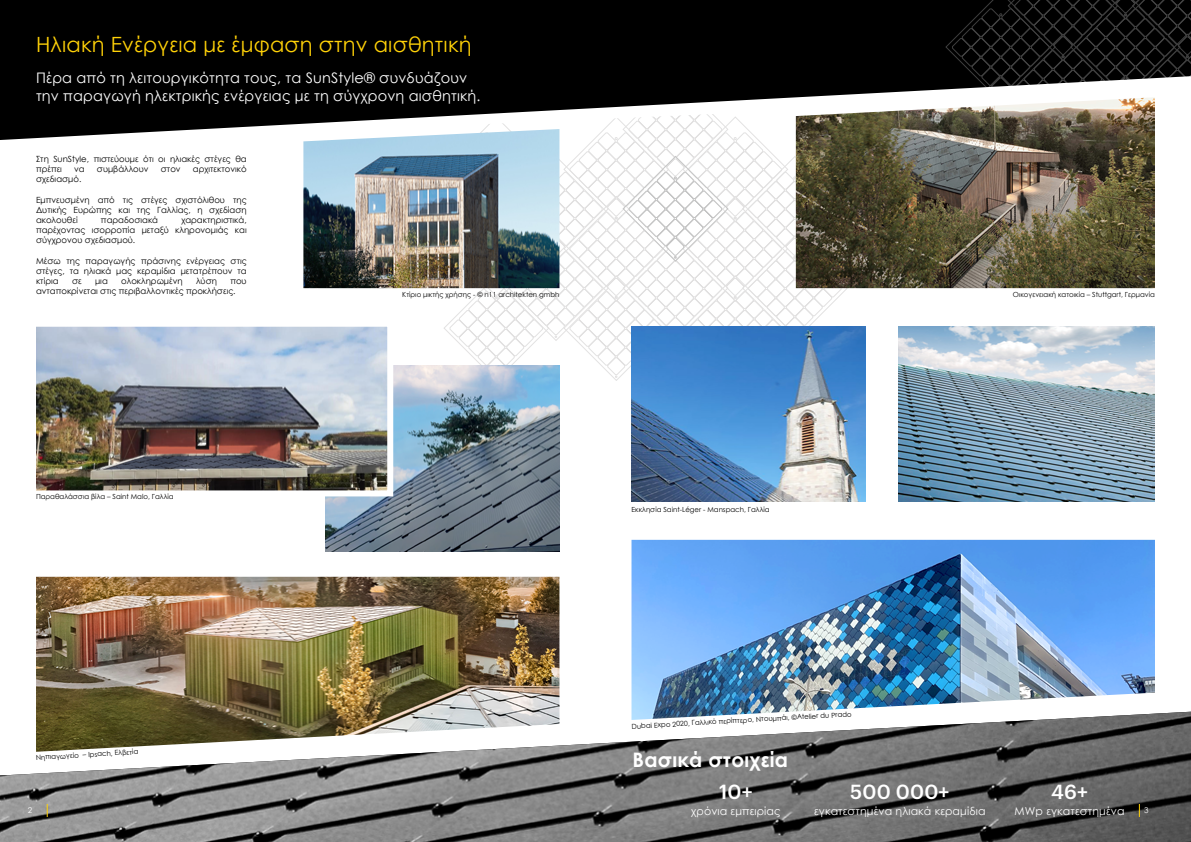
<style>
.page{position:relative;width:1191px;height:842px;background:#fff}
.page>*{position:absolute;margin:0;border:0;box-sizing:border-box;transform-origin:0 0}
.t1{font:21px "Century Gothic";letter-spacing:.01em;color:#ffd208}
.t2{font:700 20px "Century Gothic";letter-spacing:.01em;color:#fff}
.t3{font:500 20px "Graphik";letter-spacing:.01em;color:#fff}
.t4{font:14.5px/17.4px "Century Gothic";letter-spacing:.01em;color:#fff}
.t5{font:11px "Century Gothic";letter-spacing:.01em;color:#fff}
.t6{font:8.5px/10.2px "Century Gothic";color:#000;text-align:justify}
.t7{font:8px "Century Gothic";color:#fff}
.t8{font:7px "Century Gothic";color:#000}
</style>
<div class="page">
<div style="left:0;top:0;width:945px;height:140px;background:#000"></div>
<img style="left:0;top:711px;width:1191px;height:131px">
<svg style="left:945px;top:0;width:246px;height:90px;background:#1c1c1c"></svg>
<svg style="left:444px;top:106px;width:403px;height:275px"></svg>
<img style="left:325px;top:365px;width:234px;height:186px">
<img style="left:303px;top:129px;width:256px;height:159px">
<img style="left:36px;top:326px;width:360px;height:173px">
<img style="left:36px;top:577px;width:523px;height:175px">
<img style="left:796px;top:97px;width:359px;height:191px">
<img style="left:899px;top:326px;width:256px;height:176px">
<img style="left:631px;top:326px;width:234px;height:176px">
<img style="left:631px;top:540px;width:524px;height:180px">
<svg style="left:47px;top:804px;width:1px;height:13px"></svg>
<svg style="left:1138px;top:804px;width:1px;height:13px"></svg>
<h1 class="t1" style="left:36px;top:29px;width:437px">Ηλιακή Ενέργεια με έμφαση στην αισθητική</h1>
<h3 class="t4" style="left:36px;top:69px;width:446px">Πέρα από τη λειτουργικότητα τους, τα SunStyle® συνδυάζουν την παραγωγή ηλεκτρικής ενέργειας με τη σύγχρονη αισθητική.</h3>
<p class="t6" style="left:36px;top:153px;width:212px">Στη SunStyle, πιστεύουμε ότι οι ηλιακές στέγες θα πρέπει</p>
<p class="t6" style="left:74px;top:164px;width:12px">να</p>
<p class="t6" style="left:97px;top:164px;width:53px">συμβάλλουν</p>
<p class="t6" style="left:161px;top:164px;width:21px">στον</p>
<p class="t6" style="left:193px;top:164px;width:55px">αρχιτεκτονικό</p>
<p class="t6" style="left:36px;top:174px;width:47px">σχεδιασμό.</p>
<p class="t6" style="left:36px;top:194px;width:212px">Εμπνευσμένη από τις στέγες σχιστόλιθου της Δυτικής Ευρώπης και της Γαλλίας, η σχεδίαση ακολουθεί</p>
<p class="t6" style="left:36px;top:215px;width:212px;text-indent:145px">χαρακτηριστικά, παρέχοντας ισορροπία μεταξύ κληρονομιάς και σύγχρονου σχεδιασμού.</p>
<p class="t6" style="left:36px;top:255px;width:212px">Μέσω της παραγωγής πράσινης ενέργειας στις στέγες, τα ηλιακά μας κεραμίδια μετατρέπουν τα κτίρια</p>
<p class="t6" style="left:101px;top:215px;width:59px">παραδοσιακά</p>
<p class="t6" style="left:72px;top:276px;width:11px">σε</p>
<p class="t6" style="left:95px;top:276px;width:14px">μια</p>
<p class="t6" style="left:121px;top:276px;width:63px">ολοκληρωμένη</p>
<p class="t6" style="left:196px;top:276px;width:22px">λύση</p>
<p class="t6" style="left:36px;top:276px;width:212px;text-indent:194px">που ανταποκρίνεται στις περιβαλλοντικές προκλήσεις.</p>
<p class="t8" style="left:36px;top:492px;width:139px">Παραθαλάσσια βίλα – Saint Malo, Γαλλία</p>
<p class="t8" style="left:402px;top:290px;width:159px">Κτίριο μικτής χρήσης - © n11 architekten gmbh</p>
<p class="t8" style="left:1013px;top:290px;width:144px">Οικογενειακή κατοικία – Stuttgart, Γερμανία</p>
<p class="t8" style="left:631px;top:505px;width:140px">Εκκλησία Saint-Léger - Manspach, Γαλλία</p>
<p class="t8" style="left:631px;top:721px;width:222px;rotate:-3deg">Dubai Expo 2020, Γαλλικό περίπτερο, Ντουμπάι, ©Atelier du Prado</p>
<p class="t8" style="left:36px;top:752px;width:104px;rotate:-3deg">Νηπιαγωγείο – Ipsach, Ελβετία</p>
<h2 class="t2" style="left:632px;top:744px;width:157px">Βασικά στοιχεία</h2>
<h2 class="t3" style="left:719px;top:776px;width:35px">10+</h2>
<p class="t5" style="left:691px;top:803px;width:91px">χρόνια εμπειρίας</p>
<h2 class="t3" style="left:850px;top:776px;width:101px">500 000+</h2>
<p class="t5" style="left:814px;top:803px;width:173px">εγκατεστημένα ηλιακά κεραμίδια</p>
<h2 class="t3" style="left:1051px;top:776px;width:38px">46+</h2>
<p class="t5" style="left:1014px;top:803px;width:111px">MWp εγκατεστημένα</p>
<p class="t7" style="left:28px;top:805px;width:6px">2</p>
<p class="t7" style="left:1144px;top:805px;width:6px">3</p>
</div>
